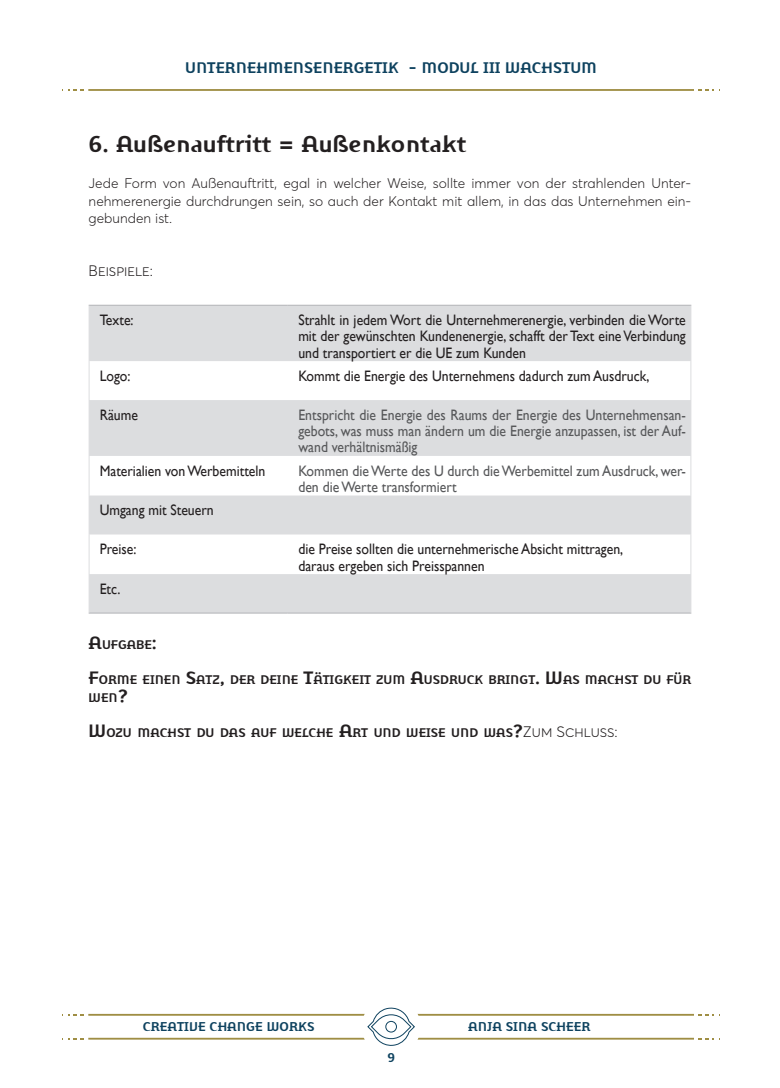
<style>
.page{position:relative;width:780px;height:1088px;background:#fff}
.page>*{position:absolute;margin:0;border:0;box-sizing:border-box;transform-origin:0 0}
.t1{font:700 22.5px "Creative Change Works";color:#231f20}
.t2{font:15.12px/16.2px "Gill Sans";color:#231f20;text-align:justify;scale:.91 1}
.t3{font:15.12px/16.2px "Gill Sans";color:#57585a;text-align:justify;scale:.91 1}
.t4{font:700 15px "Creative Change Works";color:#0e425f}
.t5{font:300 15px "Averta";color:#231f20}
.t6{font:300 13.75px/17.8px "Averta";color:#231f20;text-align:justify}
.t7{font:700 12.5px "Creative Change Works";color:#0e425f}
.t8{font:700 12.25px/17.8px "Creative Change Works";color:#231f20}
.s1{font-size:17.5px}
.s2{font-family:"Averta";font-weight:300;font-size:15px}
</style>
<div class="page">
<hr style="left:88px;top:1014px;width:606px;height:2px;background:#9f8e44">
<svg style="left:62px;top:1014px;width:22px;height:2px"></svg>
<svg style="left:698px;top:1014px;width:22px;height:2px"></svg>
<hr style="left:88px;top:89px;width:606px;height:2px;background:#9f8e44">
<svg style="left:62px;top:89px;width:22px;height:2px"></svg>
<svg style="left:698px;top:89px;width:22px;height:2px"></svg>
<hr style="left:88px;top:1038px;width:606px;height:1px;background:#9f8e44">
<div style="left:361px;top:997px;width:59px;height:59px;background:#fff;border-radius:50%"></div>
<svg style="left:367px;top:1007px;width:48px;height:39px"></svg>
<div style="left:385px;top:1021px;width:12px;height:11px;border:1px solid #0e425f;border-radius:50%"></div>
<svg style="left:90px;top:306px;width:600px;height:307px;fill:#dcdddf"></svg>
<hr style="left:89px;top:305px;width:199px;height:1px;background:#b2b3b7">
<hr style="left:288px;top:305px;width:403px;height:1px;background:#b2b3b7">
<hr style="left:89px;top:613px;width:199px;height:1px;background:#b2b3b7">
<hr style="left:288px;top:613px;width:403px;height:1px;background:#b2b3b7">
<hr style="left:89px;top:306px;width:1px;height:55px;background:#dcdddf">
<hr style="left:690px;top:306px;width:1px;height:55px;background:#dcdddf">
<hr style="left:89px;top:361px;width:1px;height:39px;background:#dcdddf">
<hr style="left:690px;top:361px;width:1px;height:39px;background:#dcdddf">
<hr style="left:89px;top:400px;width:1px;height:56px;background:#dcdddf">
<hr style="left:690px;top:400px;width:1px;height:56px;background:#dcdddf">
<hr style="left:89px;top:456px;width:1px;height:39px;background:#dcdddf">
<hr style="left:690px;top:456px;width:1px;height:39px;background:#dcdddf">
<hr style="left:89px;top:495px;width:1px;height:39px;background:#dcdddf">
<hr style="left:690px;top:495px;width:1px;height:39px;background:#dcdddf">
<hr style="left:89px;top:534px;width:1px;height:40px;background:#dcdddf">
<hr style="left:690px;top:534px;width:1px;height:40px;background:#dcdddf">
<hr style="left:89px;top:574px;width:1px;height:39px;background:#dcdddf">
<hr style="left:690px;top:574px;width:1px;height:39px;background:#dcdddf">
<p class="t4" style="left:185px;top:59px;width:413px">UNTERNEHMENSENERGETIK - MODUL III WACHSTUM</p>
<h1 class="t1" style="left:89px;top:135px;width:379px">6. Außenauftritt = Außenkontakt</h1>
<p class="t6" style="left:89px;top:174px;width:604px">Jede Form von Außenauftritt, egal in welcher Weise, sollte immer von der strahlenden Unter&shy;nehmerenergie durchdrungen sein, so auch der Kontakt mit allem, in das das Unternehmen ein&shy;gebunden ist.</p>
<p class="t5" style="left:89px;top:263px;width:66px">Beispiele:</p>
<p class="t2" style="left:100px;top:313px;width:39px">Texte:</p>
<p class="t2" style="left:298px;top:313px;width:427px">Strahlt in jedem Wort die Unternehmerenergie, verbinden die Worte mit der gewünschten Kundenenergie, schafft der Text eine Verbindung und transportiert er die UE zum Kunden</p>
<p class="t2" style="left:100px;top:369px;width:35px">Logo:</p>
<p class="t2" style="left:298px;top:369px;width:387px">Kommt die Energie des Unternehmens dadurch zum Ausdruck,</p>
<p class="t2" style="left:100px;top:408px;width:44px">Räume</p>
<p class="t3" style="left:298px;top:408px;width:427px">Entspricht die Energie des Raums der Energie des Unternehmensan&shy;gebots, was muss man ändern um die Energie anzupassen, ist der Auf&shy;wand verhältnismäßig</p>
<p class="t2" style="left:100px;top:464px;width:183px">Materialien von Werbemitteln</p>
<p class="t3" style="left:298px;top:464px;width:427px">Kommen die Werte des U durch die Werbemittel zum Ausdruck, wer&shy;den die Werte transformiert</p>
<p class="t2" style="left:100px;top:503px;width:127px">Umgang mit Steuern</p>
<p class="t2" style="left:100px;top:542px;width:42px">Preise:</p>
<p class="t2" style="left:298px;top:542px;width:358px">die Preise sollten die unternehmerische Absicht mittragen, daraus ergeben sich Preisspannen</p>
<p class="t2" style="left:100px;top:582px;width:24px">Etc.</p>
<p class="t8" style="left:89px;top:634px;width:70px"><span class="s1">A</span>UFGABE<span class="s1">:</span></p>
<p class="t8" style="left:89px;top:670px;width:604px"><span class="s1">F</span>ORME EINEN <span class="s1">S</span>ATZ<span class="s1">,</span> DER DEINE <span class="s1">T</span>ÄTIGKEIT ZUM <span class="s1">A</span>USDRUCK BRINGT<span class="s1">. W</span>AS MACHST DU FÜR<br>WEN<span class="s1">?</span></p>
<p class="t8" style="left:89px;top:723px;width:530px"><span class="s1">W</span>OZU MACHST DU DAS AUF WELCHE <span class="s1">A</span>RT UND WEISE UND WAS<span class="s1">?</span><span class="s2">Zum Schluss:</span></p>
<p class="t7" style="left:143px;top:1019px;width:173px">CREATIVE CHANGE WORKS</p>
<p class="t7" style="left:468px;top:1019px;width:124px">ANJA SINA SCHEER</p>
<p class="t7" style="left:387px;top:1052px;width:9px">9</p>
</div>
